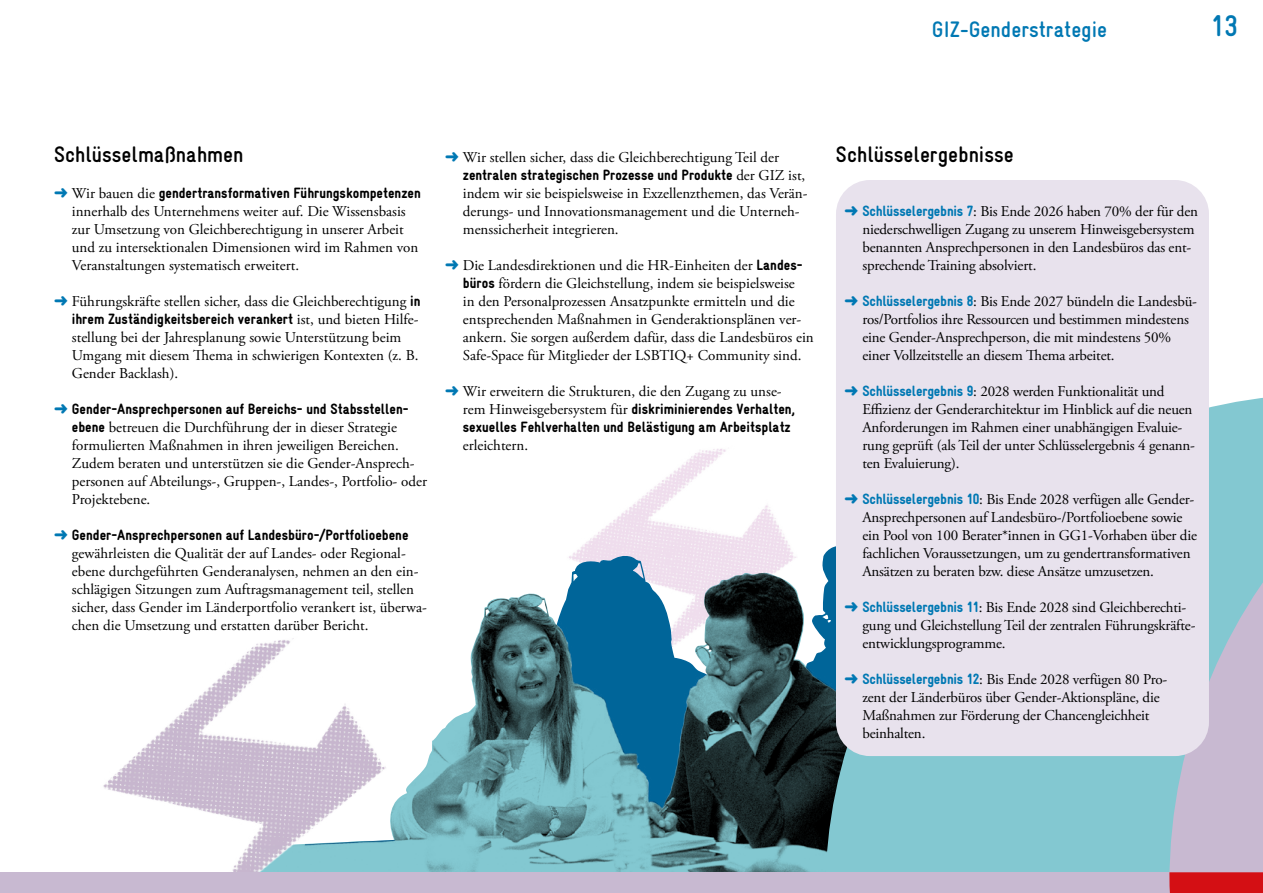
<style>
.page{position:relative;width:1263px;height:893px;background:#fff}
.page>*{position:absolute;margin:0;border:0;box-sizing:border-box;transform-origin:0 0}
.t1{font:700 30px "Gravur Condensed";color:#0078b3}
.t2{font:700 22.5px "Gravur Condensed";color:#000}
.t3{font:700 22.5px "Gravur Condensed";color:#0078b3}
.t4{font:700 condensed 22.5px "Gravur";color:#000}
.t5{font:15px/18px "Adobe Garamond Pro";color:#000}
.t6{font:900 15px/18px "Gravur Condensed";color:#000}
.s1{color:#0078b3}
.s2{font-family:"Adobe Garamond Pro";font-weight:400}
.s3{font-family:"Gravur Condensed";font-weight:900}
.s4{font-family:"Gravur Condensed";font-weight:900;color:#0078b3}
</style>
<div class="page">
<img style="left:601px;top:449px;width:181px;height:82px">
<svg style="left:569px;top:531px;width:256px;height:42px;fill:#efdfed"></svg>
<svg style="left:410px;top:573px;width:415px;height:299px"></svg>
<svg style="left:825px;top:546px;width:344px;height:326px;fill:#83c8d1"></svg>
<img style="left:103px;top:638px;width:307px;height:234px">
<svg style="left:1169px;top:397px;width:94px;height:475px;fill:#c8b9d1"></svg>
<div style="left:836px;top:180px;width:373px;height:576px;background:#e8e2ed;border-radius:34px"></div>
<div style="left:0;top:872px;width:1263px;height:21px;background:#c8b9d1"></div>
<div style="left:1169px;top:872px;width:94px;height:21px;background:#d40f14"></div>
<h2 class="t3" style="left:932px;top:17px;width:177px">GIZ-Genderstrategie</h2>
<h1 class="t1" style="left:1211px;top:9px;width:29px">13</h1>
<h2 class="t4" style="left:54px;top:142px;width:191px">Schlüsselmaßnahmen</h2>
<p class="t6" style="left:54px;top:184px;width:368px"><span class="s1">➜</span> <span class="s2">Wir bauen die</span> gendertransformativen Führungskompetenzen</p>
<p class="t5" style="left:72px;top:203px;width:348px">innerhalb des Unternehmens weiter auf. Die Wissensbasis zur Umsetzung von Gleichberechtigung in unserer Arbeit und zu intersektionalen Dimensionen wird im Rahmen von Veranstaltungen systematisch erweitert.</p>
<p class="t5" style="left:54px;top:293px;width:368px"><span class="s1">➜</span> Führungskräfte stellen sicher, dass die Gleichberechtigung <span class="s3">in</span></p>
<p class="t6" style="left:72px;top:310px;width:348px">ihrem Zuständigkeitsbereich verankert <span class="s2">ist, und bieten Hilfe-</span></p>
<p class="t5" style="left:72px;top:329px;width:348px">stellung bei der Jahresplanung sowie Unterstützung beim<br>Umgang mit diesem Thema in schwierigen Kontexten (z. B.<br>Gender Backlash).</p>
<p class="t6" style="left:54px;top:400px;width:356px"><span class="s1">➜</span> Gender-Ansprechpersonen auf Bereichs- und Stabsstellen-</p>
<p class="t5" style="left:72px;top:419px;width:357px"><span class="s3">ebene</span> betreuen die Durchführung der in dieser Strategie formulierten Maßnahmen in ihren jeweiligen Bereichen.<br>Zudem beraten und unterstützen sie die Gender-Ansprech&shy;personen auf Abteilungs-, Gruppen-, Landes-, Portfolio- oder Projektebene.</p>
<p class="t6" style="left:54px;top:526px;width:356px"><span class="s1">➜</span> Gender-Ansprechpersonen auf Landesbüro-/Portfolioebene</p>
<p class="t5" style="left:72px;top:545px;width:357px">gewährleisten die Qualität der auf Landes- oder Regional&shy;ebene durchgeführten Genderanalysen, nehmen an den ein&shy;schlägigen Sitzungen zum Auftragsmanagement teil, stellen sicher, dass Gender im Länderportfolio verankert ist, überwa&shy;chen die Umsetzung und erstatten darüber Bericht.</p>
<p class="t5" style="left:445px;top:149px;width:336px"><span class="s1">➜</span> Wir stellen sicher, dass die Gleichberechtigung Teil der</p>
<p class="t6" style="left:463px;top:166px;width:344px">zentralen strategischen Prozesse und Produkte <span class="s2">der GIZ ist,</span></p>
<p class="t5" style="left:463px;top:185px;width:346px">indem wir sie beispielsweise in Exzellenzthemen, das Verän&shy;derungs- und Innovationsmanagement und die Unterneh&shy;menssicherheit integrieren.</p>
<p class="t5" style="left:463px;top:257px;width:352px;text-indent:-18px"><span class="s1">➜</span> Die Landesdirektionen und die HR-Einheiten der <span class="s3">Landes&shy;büros</span> fördern die Gleichstellung, indem sie beispielsweise<br>in den Personalprozessen Ansatzpunkte ermitteln und die entsprechenden Maßnahmen in Genderaktionsplänen ver&shy;ankern. Sie sorgen außerdem dafür, dass die Landesbüros ein Safe-Space für Mitglieder der LSBTIQ+ Community sind.</p>
<p class="t5" style="left:445px;top:383px;width:338px"><span class="s1">➜</span> Wir erweitern die Strukturen, die den Zugang zu unse-</p>
<p class="t6" style="left:463px;top:400px;width:333px"><span class="s2">rem Hinweisgebersystem für</span> diskriminierendes Verhalten, sexuelles Fehlverhalten und Belästigung am Arbeitsplatz</p>
<p class="t5" style="left:463px;top:437px;width:67px">erleichtern.</p>
<h2 class="t2" style="left:836px;top:142px;width:179px">Schlüsselergebnisse</h2>
<p class="t5" style="left:862px;top:203px;width:337px;text-indent:-18px"><span class="s1">➜</span> <span class="s4">Schlüsselergebnis 7</span>: Bis Ende 2026 haben 70% der für den niederschwelligen Zugang zu unserem Hinweisgebersystem benannten Ansprechpersonen in den Landesbüros das ent&shy;sprechende Training absolviert.</p>
<p class="t5" style="left:862px;top:293px;width:336px;text-indent:-18px"><span class="s1">➜</span> <span class="s4">Schlüsselergebnis 8</span>: Bis Ende 2027 bündeln die Landesbü&shy;ros/Portfolios ihre Ressourcen und bestimmen mindestens eine Gender-Ansprechperson, die mit mindestens 50% einer Vollzeitstelle an diesem Thema arbeitet.</p>
<p class="t5" style="left:862px;top:383px;width:334px;text-indent:-18px"><span class="s1">➜</span> <span class="s4">Schlüsselergebnis 9</span>: 2028 werden Funktionalität und Effizienz der Genderarchitektur im Hinblick auf die neuen Anforderungen im Rahmen einer unabhängigen Evaluie&shy;rung geprüft (als Teil der unter Schlüsselergebnis 4 genann&shy;ten Evaluierung).</p>
<p class="t5" style="left:862px;top:491px;width:336px;text-indent:-18px"><span class="s1">➜</span> <span class="s4">Schlüsselergebnis 10</span>: Bis Ende 2028 verfügen alle Gender-Ansprechpersonen auf Landesbüro-/Portfolioebene sowie ein Pool von 100 Berater*innen in GG1-Vorhaben über die fachlichen Voraussetzungen, um zu gendertransformativen Ansätzen zu beraten bzw. diese Ansätze umzusetzen.</p>
<p class="t5" style="left:862px;top:599px;width:335px;text-indent:-18px"><span class="s1">➜</span> <span class="s4">Schlüsselergebnis 11</span>: Bis Ende 2028 sind Gleichberechti&shy;gung und Gleichstellung Teil der zentralen Führungskräfte&shy;entwicklungsprogramme.</p>
<p class="t5" style="left:862px;top:671px;width:306px;text-indent:-18px"><span class="s1">➜</span> <span class="s4">Schlüsselergebnis 12</span>: Bis Ende 2028 verfügen 80 Pro&shy;zent der Länderbüros über Gender-Aktionspläne, die Maßnahmen zur Förderung der Chancengleichheit beinhalten.</p>
</div>
